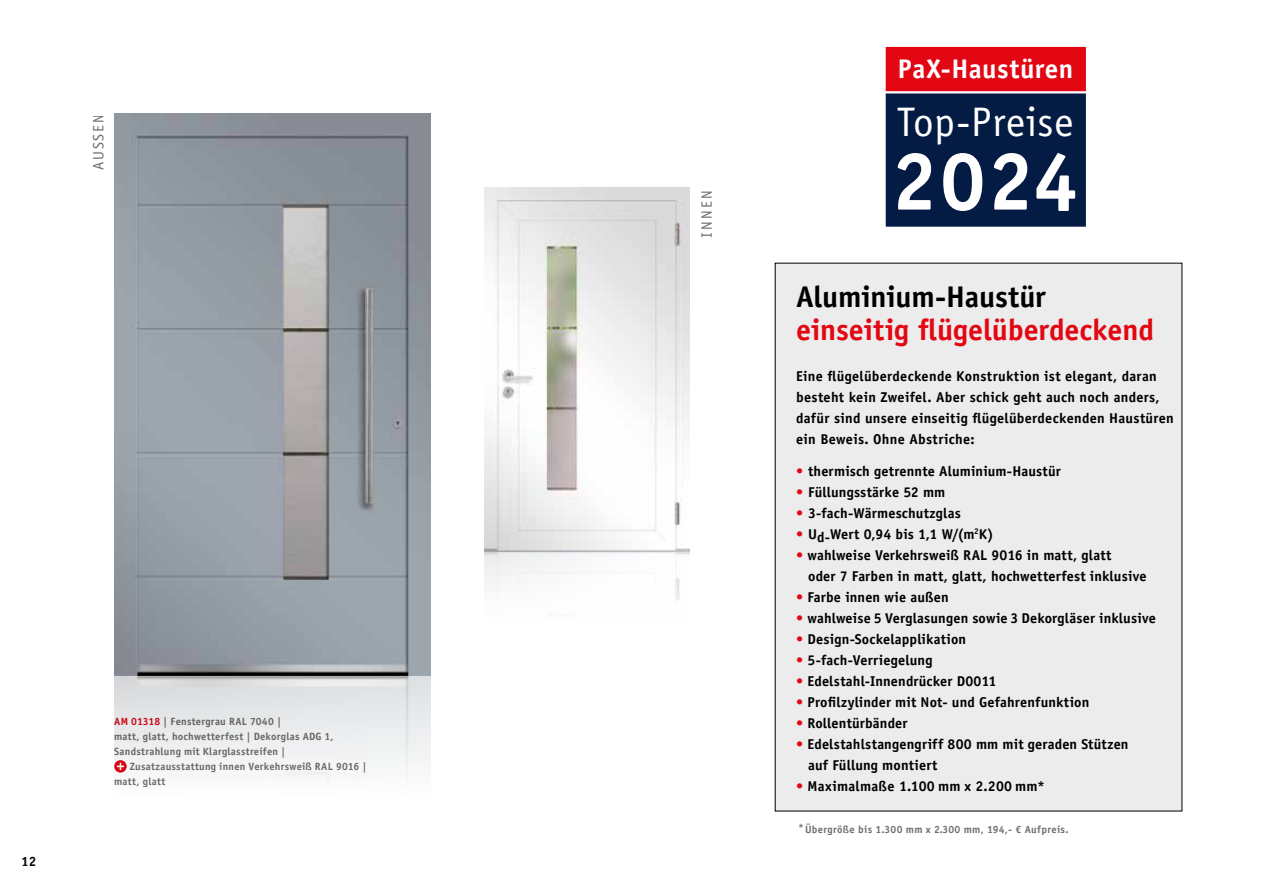
<style>
.page{position:relative;width:1263px;height:893px;background:#fff}
.page>*{position:absolute;margin:0;border:0;box-sizing:border-box;transform-origin:0 0}
.t1{font:700 82.5px "Officina Sans Std";color:#fff}
.t2{font:41.4px "Officina Sans Std";letter-spacing:.015em;color:#fff}
.t3{font:700 30px "Officina Sans Std";letter-spacing:-.005em;color:#e30613}
.t4{font:700 30px "Officina Sans Std";letter-spacing:-.005em;color:#000}
.t5{font:700 27px "Officina Sans Std";letter-spacing:.015em;color:#fff}
.t6{font:15px "Officina Sans Std";letter-spacing:.125em;color:#706f6f}
.t7{font:700 14.25px/21px "Officina Sans Std";letter-spacing:.015em;color:#000}
.t8{font:700 13.5px "Officina Sans Std";color:#000}
.t9{font:700 10.5px/15px "Officina Sans Std";letter-spacing:.025em;color:#706f6f}
.s1{color:#e30613}
</style>
<div class="page">
<div style="left:775px;top:263px;width:407px;height:548px;background:#ececec"></div>
<img style="left:115px;top:114px;width:316px;height:562px">
<img style="left:484px;top:187px;width:205px;height:364px">
<svg style="left:114px;top:676px;width:317px;height:105px;fill:#eaebed"></svg>
<svg style="left:114px;top:760px;width:13px;height:13px"></svg>
<svg style="left:117px;top:763px;width:7px;height:7px"></svg>
<div style="left:884px;top:46px;width:203px;height:182px;background:#041b44"></div>
<div style="left:886px;top:48px;width:199px;height:45px;background:#e30613"></div>
<div style="left:883px;top:45px;width:205px;height:184px;border:2px solid #fff"></div>
<p class="t6" style="left:90px;top:170px;width:56px;rotate:-90deg">AUSSEN</p>
<p class="t8" style="left:21px;top:853px;width:16px">12</p>
<p class="t9" style="left:114px;top:713px;width:221px"><span class="s1">AM 01318</span> | Fenstergrau RAL 7040 |<br>matt, glatt, hochwetterfest | Dekorglas ADG 1,<br>Sandstrahlung mit Klarglasstreifen |</p>
<p class="t9" style="left:114px;top:758px;width:254px;text-indent:16px">Zusatzausstattung innen Verkehrsweiß RAL 9016 | matt, glatt</p>
<p class="t6" style="left:698px;top:238px;width:49px;rotate:-90deg">INNEN</p>
<h3 class="t5" style="left:898px;top:52px;width:177px">PaX-Haustüren</h3>
<h2 class="t2" style="left:897px;top:97px;width:178px">Top-Preise</h2>
<h1 class="t1" style="left:891px;top:130px;width:188px">2024</h1>
<h3 class="t4" style="left:796px;top:278px;width:251px">Aluminium-Haustür</h3>
<h3 class="t3" style="left:796px;top:311px;width:359px">einseitig flügelüberdeckend</h3>
<p class="t7" style="left:796px;top:366px;width:379px">Eine flügelüberdeckende Konstruktion ist elegant, daran besteht kein Zweifel. Aber schick geht auch noch anders, dafür sind unsere einseitig flügelüberdeckenden Haustüren ein Beweis. Ohne Abstriche:</p>
<p class="t7" style="left:796px;top:460px;width:266px"><span class="s1">•</span> thermisch getrennte Aluminium-Haustür</p>
<p class="t7" style="left:796px;top:481px;width:151px"><span class="s1">•</span> Füllungsstärke 52 mm</p>
<p class="t7" style="left:796px;top:502px;width:166px"><span class="s1">•</span> 3-fach-Wärmeschutzglas</p>
<p class="t7" style="left:796px;top:523px;width:199px"><span class="s1">•</span> Ud-Wert 0,94 bis 1,1 W/(m<sup>2</sup>K)</p>
<p class="t7" style="left:808px;top:544px;width:340px;text-indent:-12px"><span class="s1">•</span> wahlweise Verkehrsweiß RAL 9016 in matt, glatt<br>oder 7 Farben in matt, glatt, hochwetterfest inklusive</p>
<p class="t7" style="left:796px;top:586px;width:154px"><span class="s1">•</span> Farbe innen wie außen</p>
<p class="t7" style="left:796px;top:607px;width:361px"><span class="s1">•</span> wahlweise 5 Verglasungen sowie 3 Dekorgläser inklusive</p>
<p class="t7" style="left:796px;top:628px;width:172px"><span class="s1">•</span> Design-Sockelapplikation</p>
<p class="t7" style="left:796px;top:649px;width:138px"><span class="s1">•</span> 5-fach-Verriegelung</p>
<p class="t7" style="left:796px;top:670px;width:202px"><span class="s1">•</span> Edelstahl-Innendrücker D0011</p>
<p class="t7" style="left:796px;top:691px;width:295px"><span class="s1">•</span> Profilzylinder mit Not- und Gefahrenfunktion</p>
<p class="t7" style="left:796px;top:712px;width:113px"><span class="s1">•</span> Rollentürbänder</p>
<p class="t7" style="left:808px;top:733px;width:322px;text-indent:-12px"><span class="s1">•</span> Edelstahlstangengriff 800 mm mit geraden Stützen auf Füllung montiert</p>
<p class="t7" style="left:796px;top:775px;width:250px"><span class="s1">•</span> Maximalmaße 1.100 mm x 2.200 mm*</p>
<p class="t9" style="left:799px;top:821px;width:271px">*Übergröße bis 1.300 mm x 2.300 mm, 194,- € Aufpreis.</p>
</div>
